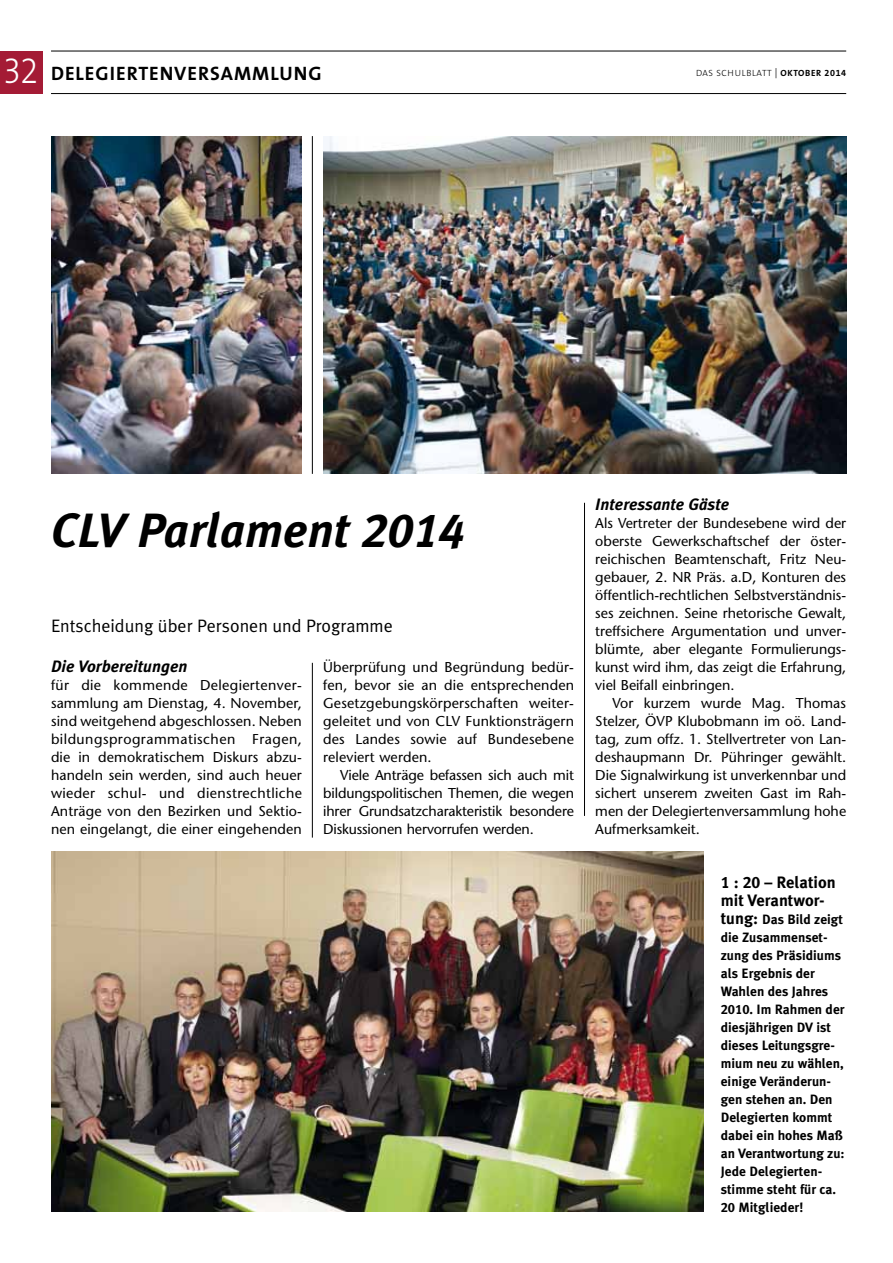
<style>
.page{position:relative;width:893px;height:1263px;background:#fff}
.page>*{position:absolute;margin:0;border:0;box-sizing:border-box;transform-origin:0 0}
.t1{font:italic 700 48px "Meta Plus";color:#000}
.t2{font:36px "The Sans Light Expert";color:#fff;scale:.9 1}
.t3{font:700 19.5px "The Sans";letter-spacing:.05em;color:#000}
.t4{font:18px "Meta Plus Normal";color:#000}
.t5{font:italic 700 16.5px "Meta Plus";color:#000}
.t6{font:700 16.5px/18px "Meta Plus";color:#000}
.t7{font:500 14.25px/18px "Stone Sans Std";color:#000;text-align:justify}
.t8{font:700 13.5px/18px "Meta Plus";color:#000}
.t9{font:300 9px "The Sans";letter-spacing:.07em;color:#000}
.s1{font-family:"Helvetica Neue LT Com";font-weight:400;font-stretch:condensed;font-size:13.5px}
.s2{font-weight:700}
.s3{font-family:"The Sans Bold Expert";font-weight:400}
.s4{font-family:"Meta Plus Bold Caps";font-weight:400}
.s5{font-size:16.5px}
</style>
<div class="page">
<img style="left:51px;top:136px;width:251px;height:338px">
<hr style="left:312px;top:663px;width:1px;height:174px;background:#000">
<hr style="left:312px;top:136px;width:1px;height:338px;background:#000">
<hr style="left:584px;top:503px;width:1px;height:313px;background:#000">
<img style="left:323px;top:136px;width:523px;height:338px">
<img style="left:51px;top:852px;width:652px;height:360px">
<div style="left:0;top:51px;width:43px;height:43px;background:#a41b35"></div>
<hr style="left:51px;top:51px;width:795px;height:1px;background:#000">
<hr style="left:51px;top:93px;width:795px;height:1px;background:#000">
<h2 class="t2" style="left:3px;top:42px;width:40px">32</h2>
<p class="t9" style="left:696px;top:65px;width:152px">DAS SCHULBLATT <span class="s1">|</span> <span class="s2">OKTOBER</span> <span class="s3">2014</span></p>
<h3 class="t3" style="left:51px;top:57px;width:136px">DELEGIERTENVERS</h3>
<h3 class="t3" style="left:221px;top:57px;width:103px">AMMLUNG</h3>
<h1 class="t1" style="left:51px;top:503px;width:415px">CLV Parlament <span class="s4">2014</span></h1>
<p class="t4" style="left:51px;top:615px;width:343px">Entscheidung über Personen und Programme</p>
<p class="t5" style="left:51px;top:657px;width:138px">Die Vorbereitungen</p>
<p class="t7" style="left:51px;top:676px;width:252px">für die kommende Delegiertenver&shy;sammlung am Dienstag, 4. November, sind weitgehend abgeschlossen. Neben bildungsprogrammatischen Fragen, die in demokratischem Diskurs abzu&shy;handeln sein werden, sind auch heuer wieder schul- und dienstrechtliche Anträge von den Bezirken und Sektio&shy;nen eingelangt, die einer eingehenden</p>
<p class="t7" style="left:323px;top:658px;width:252px">Überprüfung und Begründung bedür&shy;fen, bevor sie an die entsprechenden Gesetzgebungskörperschaften weiter&shy;geleitet und von CLV Funktionsträgern des Landes sowie auf Bundesebene releviert werden.</p>
<p class="t7" style="left:323px;top:766px;width:252px;text-indent:17px">Viele Anträge befassen sich auch mit bildungspolitischen Themen, die wegen ihrer Grundsatzcharakteristik besondere Diskussionen hervorrufen werden.</p>
<p class="t5" style="left:595px;top:495px;width:135px">Interessante Gäste</p>
<p class="t7" style="left:595px;top:514px;width:252px">Als Vertreter der Bundesebene wird der oberste Gewerkschaftschef der öster&shy;reichischen Beamtenschaft, Fritz Neu&shy;gebauer, 2. NR Präs. a.D, Konturen des öffentlich-rechtlichen Selbstverständnis&shy;ses zeichnen. Seine rhetorische Gewalt, treffsichere Argumentation und unver&shy;blümte, aber elegante Formulierungs&shy;kunst wird ihm, das zeigt die Erfahrung, viel Beifall einbringen.</p>
<p class="t7" style="left:595px;top:694px;width:252px;text-indent:17px">Vor kurzem wurde Mag. Thomas Stelzer, ÖVP Klubobmann im oö. Land&shy;tag, zum offz. 1. Stellvertreter von Lan&shy;deshaupmann Dr. Pühringer gewählt.<br>Die Signalwirkung ist unverkennbar und sichert unserem zweiten Gast im Rah&shy;men der Delegiertenversammlung hohe Aufmerksamkeit.</p>
<p class="t6" style="left:721px;top:873px;width:116px"><span class="s4">1 : 20</span> – Relation mit Verantwor-</p>
<p class="t8" style="left:721px;top:910px;width:126px"><span class="s5">tung:</span> Das Bild zeigt die Zusammenset&shy;zung des Präsidiums als Ergebnis der<br>Wahlen des Jahres<br><span class="s4">2010</span>. I m Rahmen der diesjährigen DV ist dieses Leitungsgre&shy;mium neu zu wählen, einige Veränderun&shy;gen stehen an. Den<br>Delegierten kommt dabei ein hohes Maß an Verantwortung zu:<br>Jede Delegierten&shy;stimme steht für ca.<br><span class="s4">20</span> Mitglieder!</p>
</div>
